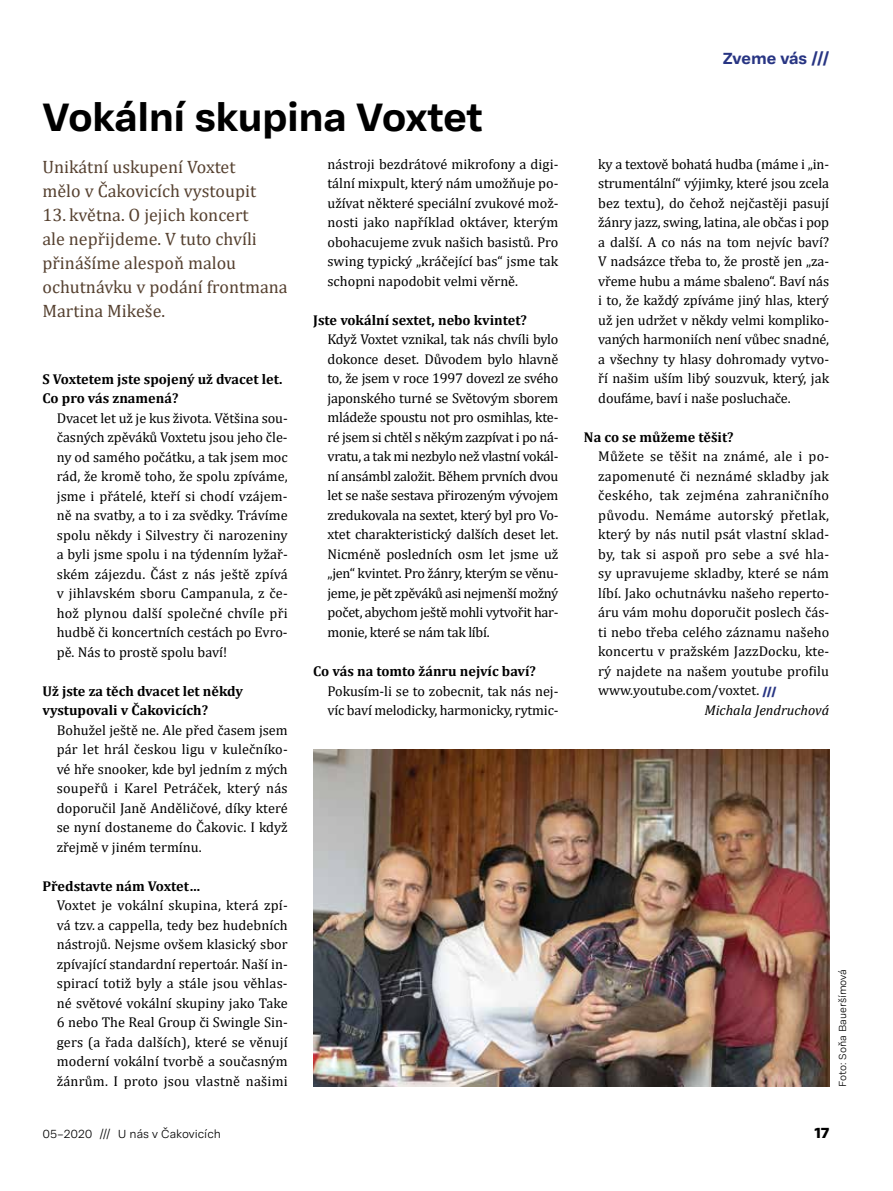
<style>
.page{position:relative;width:893px;height:1191px;background:#fff}
.page>*{position:absolute;margin:0;border:0;box-sizing:border-box;transform-origin:0 0}
.t1{font:700 40.5px "Adapter PE Text";letter-spacing:-.01em;color:#000}
.t2{font:18px/24px "Cambria";color:#564130}
.t3{font:700 16.5px "Adapter PE Text";letter-spacing:-.005em;color:#283583}
.t4{font:15px "Adapter PE Text Eb";color:#000}
.t5{font:14.25px/19.5px "Cambria";letter-spacing:.005em;color:#000;text-align:justify}
.t6{font:700 14.25px/19.5px "Cambria";color:#000}
.t7{font:14.25px/19.5px "Cambria";letter-spacing:-.015em;color:#000}
.t8{font:italic 14.25px "Cambria";color:#000}
.t9{font:300 12px "Adapter PE Text";color:#000}
.t10{font:300 10.5px "Adapter PE Text";color:#000}
.s1{font-family:"Adapter PE Text Eb";font-size:12px;color:#283583}
</style>
<div class="page">
<img style="left:313px;top:749px;width:516px;height:337px">
<h1 class="t1" style="left:43px;top:85px;width:442px">Vokální skupina Voxtet</h1>
<p class="t5" style="left:327px;top:154px;width:232px">nástroji bezdrátové mikrofony a digi&shy;tální mixpult, který nám umožňuje po&shy;užívat některé speciální zvukové mož&shy;nosti jako například oktáver, kterým obohacujeme zvuk našich basistů. Pro swing typický „kráčející bas“ jsme tak schopni napodobit velmi věrně.</p>
<p class="t6" style="left:313px;top:310px;width:215px">Jste vokální sextet, nebo kvintet?</p>
<p class="t5" style="left:327px;top:330px;width:232px">Když Voxtet vznikal, tak nás chvíli bylo dokonce deset. Důvodem bylo hlavně to, že jsem v roce 1997 dovezl ze svého japonského turné se Světovým sborem mládeže spoustu not pro osmihlas, kte&shy;ré jsem si chtěl s někým zazpívat i po ná&shy;vratu, a tak mi nezbylo než vlastní vokál&shy;ní ansámbl založit. Během prvních dvou let se naše sestava přirozeným vývojem zredukovala na sextet, který byl pro Vo&shy;xtet charakteristický dalších deset let.<br>Nicméně posledních osm let jsme už „jen“ kvintet. Pro žánry, kterým se věnu&shy;jeme, je pět zpěváků asi nejmenší možný počet, abychom ještě mohli vytvořit har&shy;monie, které se nám tak líbí.</p>
<p class="t6" style="left:313px;top:661px;width:224px">Co vás na tomto žánru nejvíc baví?</p>
<p class="t7" style="left:327px;top:681px;width:232px">Pokusím-li se to zobecnit, tak nás nej&shy;víc baví melodicky, harmonicky, rytmic-</p>
<p class="t2" style="left:43px;top:155px;width:215px">Unikátní uskupení Voxtet mělo v Čakovicích vystoupit</p>
<p class="t2" style="left:43px;top:203px;width:247px">13. května. O jejich koncert<br>ale nepřijdeme. V tuto chvíli přinášíme alespoň malou ochutnávku v podání frontmana<br>Martina Mikeše.</p>
<p class="t6" style="left:43px;top:368px;width:241px">S Voxtetem jste spojený už dvacet let.<br>Co pro vás znamená?</p>
<p class="t5" style="left:57px;top:408px;width:233px">Dvacet let už je kus života. Většina sou&shy;časných zpěváků Voxtetu jsou jeho čle&shy;ny od samého počátku, a tak jsem moc rád, že kromě toho, že spolu zpíváme, jsme i přátelé, kteří si chodí vzájem&shy;ně na svatby, a to i za svědky. Trávíme spolu někdy i Silvestry či narozeniny a byli jsme spolu i na týdenním lyžař&shy;ském zájezdu. Část z nás ještě zpívá v jihlavském sboru Campanula, z če&shy;hož plynou další společné chvíle při hudbě či koncertních cestách po Evro&shy;pě. Nás to prostě spolu baví!</p>
<p class="t6" style="left:43px;top:680px;width:202px">Už jste za těch dvacet let někdy vystupovali v Čakovicích?</p>
<p class="t5" style="left:57px;top:720px;width:232px">Bohužel ještě ne. Ale před časem jsem pár let hrál českou ligu v kulečníko&shy;vé hře snooker, kde byl jedním z mých soupeřů i Karel Petráček, který nás doporučil Janě Anděličové, díky které se nyní dostaneme do Čakovic. I když zřejmě v jiném termínu.</p>
<p class="t6" style="left:43px;top:875px;width:159px">Představte nám Voxtet…</p>
<p class="t5" style="left:57px;top:895px;width:232px">Voxtet je vokální skupina, která zpí&shy;vá tzv. a cappella, tedy bez hudebních nástrojů. Nejsme ovšem klasický sbor zpívající standardní repertoár. Naší in&shy;spirací totiž byly a stále jsou věhlas&shy;né světové vokální skupiny jako Take 6 nebo The Real Group či Swingle Sin&shy;gers (a řada dalších), které se věnují moderní vokální tvorbě a současným žánrům. I proto jsou vlastně našimi</p>
<p class="t3" style="left:723px;top:45px;width:108px">Zveme vás ///</p>
<p class="t5" style="left:598px;top:154px;width:233px">ky a textově bohatá hudba (máme i „in&shy;strumentální“ výjimky, které jsou zcela bez textu), do čehož nejčastěji pasují žánry jazz, swing, latina, ale občas i pop a další. A co nás na tom nejvíc baví?<br>V nadsázce třeba to, že prostě jen „za&shy;vřeme hubu a máme sbaleno“. Baví nás i to, že každý zpíváme jiný hlas, který už jen udržet v někdy velmi kompliko&shy;vaných harmoniích není vůbec snadné, a všechny ty hlasy dohromady vytvo&shy;ří našim uším libý souzvuk, který, jak doufáme, baví i naše posluchače.</p>
<p class="t6" style="left:584px;top:427px;width:151px">Na co se můžeme těšit?</p>
<p class="t5" style="left:598px;top:446px;width:232px">Můžete se těšit na známé, ale i po-</p>
<p class="t5" style="left:598px;top:466px;width:232px">zapomenuté či neznámé skladby jak</p>
<p class="t5" style="left:598px;top:485px;width:232px">českého, tak zejména zahraničního</p>
<p class="t5" style="left:598px;top:505px;width:232px">původu. Nemáme autorský přetlak,</p>
<p class="t5" style="left:598px;top:524px;width:232px">který by nás nutil psát vlastní sklad-</p>
<p class="t5" style="left:598px;top:544px;width:232px">by, tak si aspoň pro sebe a své hla-</p>
<p class="t5" style="left:598px;top:563px;width:232px">sy upravujeme skladby, které se nám</p>
<p class="t5" style="left:598px;top:583px;width:232px">líbí. Jako ochutnávku našeho reperto-</p>
<p class="t5" style="left:598px;top:602px;width:232px">áru vám mohu doporučit poslech čás-</p>
<p class="t5" style="left:598px;top:622px;width:232px">ti nebo třeba celého záznamu našeho</p>
<p class="t5" style="left:598px;top:641px;width:232px">koncertu v pražském JazzDocku, kte-</p>
<p class="t5" style="left:598px;top:661px;width:232px">rý najdete na našem youtube profilu</p>
<p class="t5" style="left:598px;top:680px;width:180px">www.youtube.com/voxtet. <span class="s1">///</span></p>
<p class="t8" style="left:704px;top:700px;width:126px">Michala Jendruchová</p>
<p class="t10" style="left:835px;top:1086px;width:119px;rotate:-90deg">Foto: Soňa Baueršímová</p>
<p class="t9" style="left:43px;top:1125px;width:180px">05–2020 /// U nás v Čakovicích</p>
<p class="t4" style="left:814px;top:1121px;width:16px">17</p>
</div>
